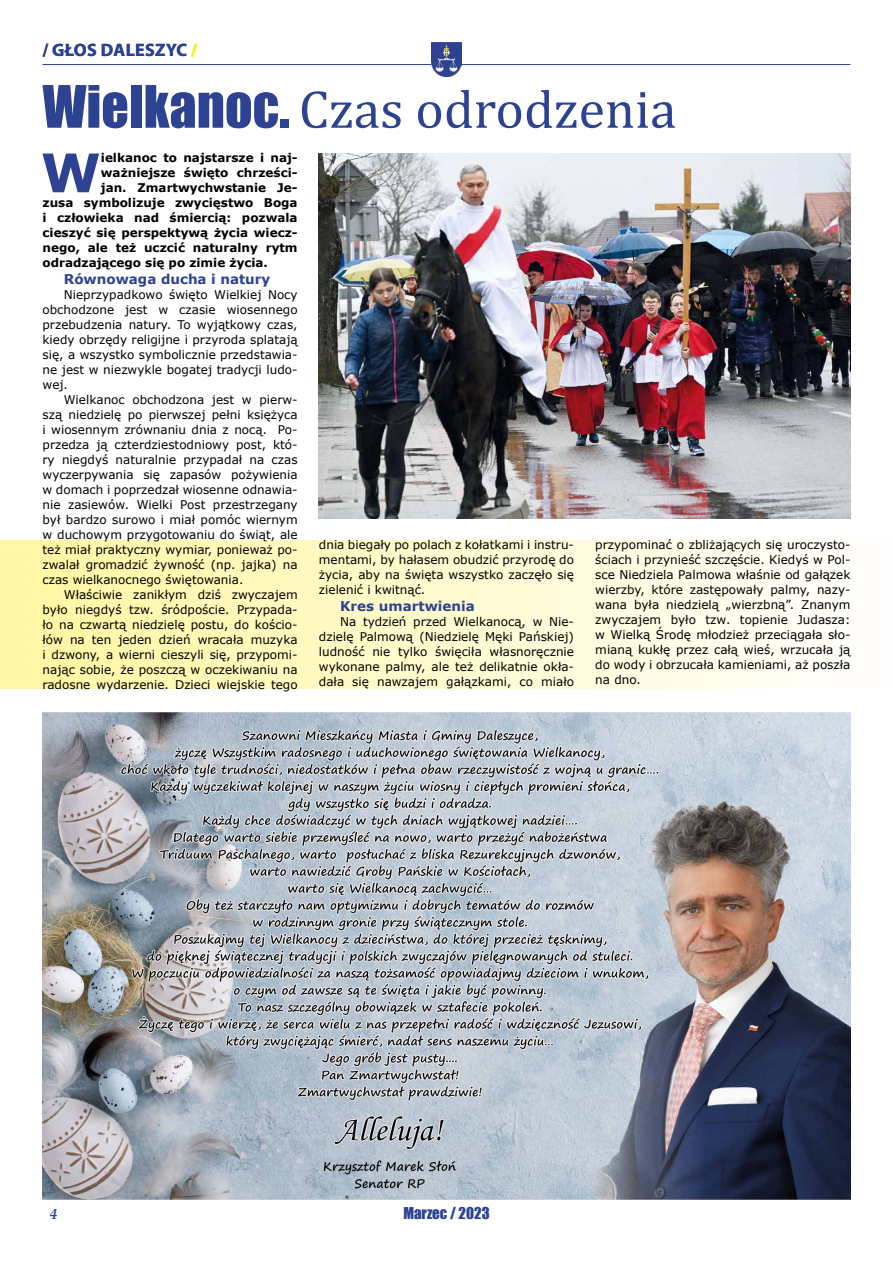
<style>
.page{position:relative;width:893px;height:1263px;background:#fff}
.page>*{position:absolute;margin:0;border:0;box-sizing:border-box;transform-origin:0 0}
.t1{font:54px "Cambria";color:#2d4391}
.t2{font:700 53.25px "Verdana";color:#2d4391}
.t3{font:700 18px "Myriad Pro";letter-spacing:.02em;color:#2d4391}
.t4{font:15px "Impact";color:#2d4391}
.t5{font:italic 700 15px "Palatino Linotype";color:#2d4391}
.t6{font:700 13.5px "Verdana";color:#2d4391}
.t7{font:12px/15px "Verdana";color:#000;text-align:justify}
.t8{font:700 12px "Verdana";color:#000}
.s1{color:#ffed00}
.s2{font-family:"Impact"}
</style>
<div class="page">
<hr style="left:43px;top:64px;width:807px;height:1px;background:#2d4391">
<img style="left:432px;top:43px;width:29px;height:34px">
<div style="left:0;top:540px;width:893px;height:149px;background:linear-gradient(to right,#fff6a0,#fffefe)"></div>
<hr style="left:892px;top:540px;width:1px;height:149px;background:#fff374">
<img style="left:43px;top:712px;width:807px;height:487px">
<img style="left:319px;top:153px;width:531px;height:366px">
<h3 class="t3" style="left:43px;top:38px;width:156px">/ GŁOS DALESZYC <span class="s1">/</span></h3>
<h1 class="t1" style="left:43px;top:78px;width:635px"><span class="s2">Wielkanoc.</span> Czas odrodzenia</h1>
<h2 class="t2" style="left:41px;top:135px;width:62px">W</h2>
<p class="t8" style="left:101px;top:149px;width:198px">ielkanoc to najstarsze i naj-</p>
<p class="t8" style="left:101px;top:164px;width:198px">ważniejsze święto chrześci-</p>
<p class="t8" style="left:101px;top:179px;width:198px">jan. Zmartwychwstanie Je-</p>
<p class="t8" style="left:43px;top:194px;width:257px">zusa symbolizuje zwycięstwo Boga</p>
<p class="t8" style="left:43px;top:209px;width:257px">i człowieka nad śmiercią: pozwala</p>
<p class="t8" style="left:43px;top:224px;width:257px">cieszyć się perspektywą życia wiecz-</p>
<p class="t8" style="left:43px;top:239px;width:257px">nego, ale też uczcić naturalny rytm</p>
<p class="t8" style="left:43px;top:254px;width:227px">odradzającego się po zimie życia.</p>
<p class="t6" style="left:64px;top:269px;width:208px">Równowaga ducha i natury</p>
<p class="t7" style="left:43px;top:287px;width:257px;text-indent:21px">Nieprzypadkowo święto Wielkiej Nocy obchodzone jest w czasie wiosennego przebudzenia natury. To wyjątkowy czas, kiedy obrzędy religijne i przyroda splatają się, a wszystko symbolicznie przedstawia&shy;ne jest w niezwykle bogatej tradycji ludo&shy;wej.</p>
<p class="t7" style="left:43px;top:392px;width:257px;text-indent:21px">Wielkanoc obchodzona jest w pierw&shy;szą niedzielę po pierwszej pełni księżyca i wiosennym zrównaniu dnia z nocą. Po&shy;przedza ją czterdziestodniowy post, któ&shy;ry niegdyś naturalnie przypadał na czas wyczerpywania się zapasów pożywienia w domach i poprzedzał wiosenne odnawia&shy;nie zasiewów. Wielki Post przestrzegany był bardzo surowo i miał pomóc wiernym w duchowym przygotowaniu do świąt, ale też miał praktyczny wymiar, ponieważ po&shy;zwalał gromadzić żywność (np. jajka) na czas wielkanocnego świętowania.</p>
<p class="t7" style="left:43px;top:587px;width:257px;text-indent:21px">Właściwie zanikłym dziś zwyczajem było niegdyś tzw. śródpoście. Przypada&shy;ło na czwartą niedzielę postu, do kościo&shy;łów na ten jeden dzień wracała muzyka i dzwony, a wierni cieszyli się, przypomi&shy;nając sobie, że poszczą w oczekiwaniu na radosne wydarzenie. Dzieci wiejskie tego</p>
<p class="t7" style="left:319px;top:537px;width:257px">dnia biegały po polach z kołatkami i instru&shy;mentami, by hałasem obudzić przyrodę do życia, aby na święta wszystko zaczęło się zielenić i kwitnąć.</p>
<p class="t6" style="left:340px;top:596px;width:136px">Kres umartwienia</p>
<p class="t7" style="left:319px;top:614px;width:257px;text-indent:21px">Na tydzień przed Wielkanocą, w Nie&shy;dzielę Palmową (Niedzielę Męki Pańskiej) ludność nie tylko święciła własnoręcznie wykonane palmy, ale też delikatnie okła&shy;dała się nawzajem gałązkami, co miało</p>
<p class="t7" style="left:595px;top:537px;width:257px">przypominać o zbliżających się uroczysto&shy;ściach i przynieść szczęście. Kiedyś w Pol&shy;sce Niedziela Palmowa właśnie od gałązek wierzby, które zastępowały palmy, nazy&shy;wana była niedzielą „wierzbną”. Znanym zwyczajem było tzw. topienie Judasza: w Wielką Środę młodzież przeciągała sło&shy;mianą kukłę przez całą wieś, wrzucała ją do wody i obrzucała kamieniami, aż poszła na dno.</p>
<p class="t5" style="left:50px;top:1203px;width:9px">4</p>
<p class="t4" style="left:403px;top:1202px;width:88px">Marzec / 2023</p>
</div>
